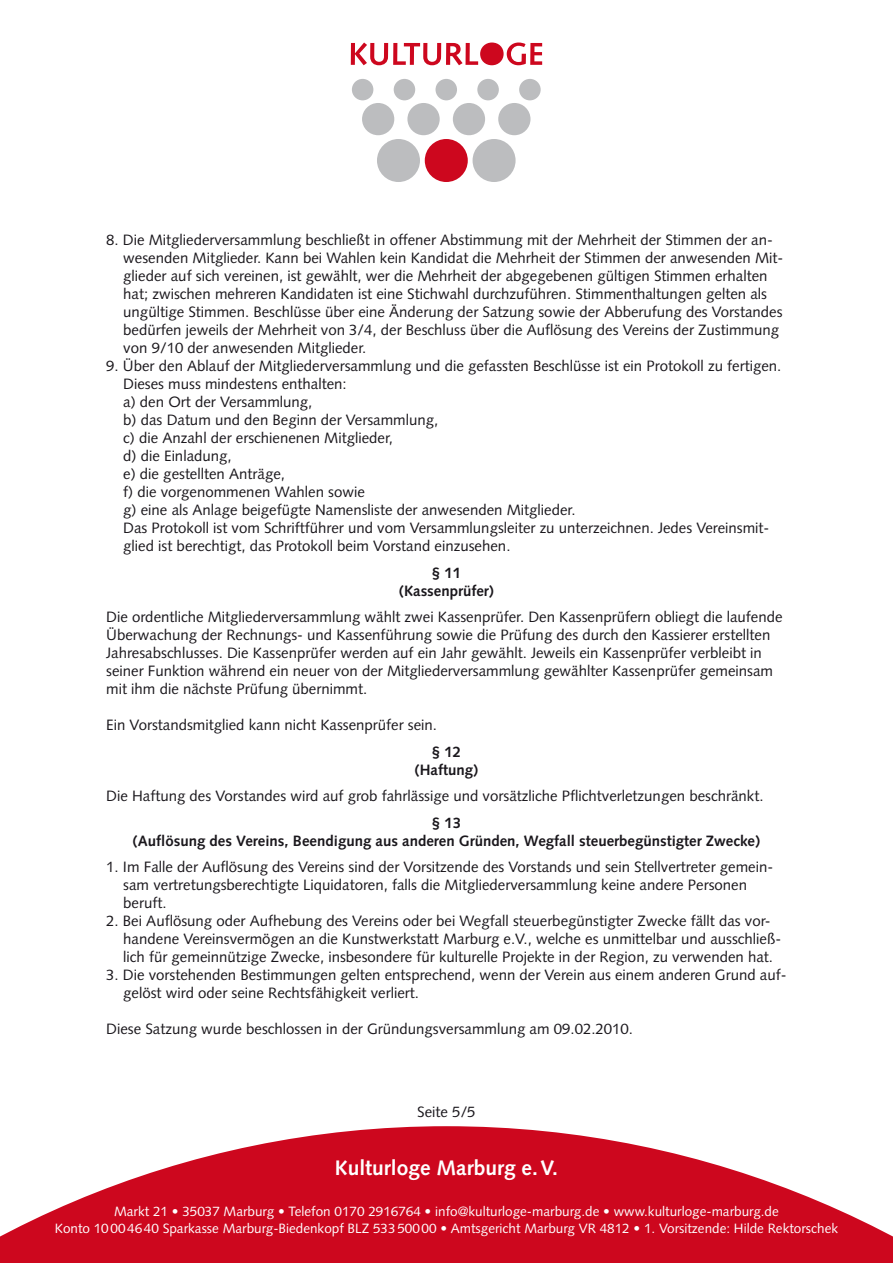
<style>
.page{position:relative;width:893px;height:1263px;background:#fff}
.page>*{position:absolute;margin:0;border:0;box-sizing:border-box;transform-origin:0 0}
.t1{font:700 21px "Syntax";color:#fff}
.t2{font:15px/18px "Syntax";color:#1a171c}
.t3{font:700 15px/18px "Syntax";color:#1a171c;text-align:center}
.t4{font:13.5px/17.5px "Syntax";color:#fff;text-align:center}
</style>
<div class="page">
<svg style="left:0;top:1126px;width:893px;height:137px;fill:#cd071e"></svg>
<svg style="left:351px;top:43px;width:127px;height:22px"></svg>
<div style="left:480px;top:43px;width:24px;height:22px;background:#cd071e;border-radius:50%"></div>
<svg style="left:507px;top:43px;width:35px;height:22px"></svg>
<div style="left:352px;top:79px;width:21px;height:21px;background:#bcbdbf;border-radius:50%"></div>
<div style="left:362px;top:103px;width:32px;height:32px;background:#bcbdbf;border-radius:50%"></div>
<div style="left:407px;top:103px;width:33px;height:32px;background:#bcbdbf;border-radius:50%"></div>
<div style="left:453px;top:103px;width:32px;height:32px;background:#bcbdbf;border-radius:50%"></div>
<div style="left:498px;top:103px;width:32px;height:32px;background:#bcbdbf;border-radius:50%"></div>
<div style="left:394px;top:79px;width:21px;height:21px;background:#bcbdbf;border-radius:50%"></div>
<div style="left:435px;top:79px;width:22px;height:21px;background:#bcbdbf;border-radius:50%"></div>
<div style="left:477px;top:79px;width:22px;height:21px;background:#bcbdbf;border-radius:50%"></div>
<div style="left:519px;top:79px;width:22px;height:21px;background:#bcbdbf;border-radius:50%"></div>
<div style="left:377px;top:139px;width:43px;height:43px;background:#bcbdbf;border-radius:50%"></div>
<div style="left:425px;top:139px;width:43px;height:43px;background:#cd071e;border-radius:50%"></div>
<div style="left:473px;top:139px;width:43px;height:43px;background:#bcbdbf;border-radius:50%"></div>
<p class="t2" style="left:123px;top:231px;width:662px;text-indent:-17px">8. Die Mitgliederversammlung beschließt in offener Abstimmung mit der Mehrheit der Stimmen der an&shy;wesenden Mitglieder. Kann bei Wahlen kein Kandidat die Mehrheit der Stimmen der anwesenden Mit&shy;glieder auf sich vereinen, ist gewählt, wer die Mehrheit der abgegebenen gültigen Stimmen erhalten hat; zwischen mehreren Kandidaten ist eine Stichwahl durchzuführen. Stimmenthaltungen gelten als ungültige Stimmen. Beschlüsse über eine Änderung der Satzung sowie der Abberufung des Vorstandes bedürfen jeweils der Mehrheit von 3/4, der Beschluss über die Auflösung des Vereins der Zustimmung von 9/10 der anwesenden Mitglieder.</p>
<p class="t2" style="left:123px;top:357px;width:659px;text-indent:-17px">9. Über den Ablauf der Mitgliederversammlung und die gefassten Beschlüsse ist ein Protokoll zu fertigen.<br>Dieses muss mindestens enthalten:<br>a) den Ort der Versammlung,<br>b) das Datum und den Beginn der Versammlung,<br>c) die Anzahl der erschienenen Mitglieder,<br>d) die Einladung,<br>e) die gestellten Anträge,<br>f) die vorgenommenen Wahlen sowie<br>g) eine als Anlage beigefügte Namensliste der anwesenden Mitglieder.<br>Das Protokoll ist vom Schriftführer und vom Versammlungsleiter zu unterzeichnen. Jedes Vereinsmit&shy;glied ist berechtigt, das Protokoll beim Vorstand einzusehen.</p>
<p class="t3" style="left:399px;top:564px;width:96px">§ 11 (Kassenprüfer)</p>
<p class="t2" style="left:106px;top:608px;width:678px">Die ordentliche Mitgliederversammlung wählt zwei Kassenprüfer. Den Kassenprüfern obliegt die laufende Überwachung der Rechnungs- und Kassenführung sowie die Prüfung des durch den Kassierer erstellten Jahresabschlusses. Die Kassenprüfer werden auf ein Jahr gewählt. Jeweils ein Kassenprüfer verbleibt in seiner Funktion während ein neuer von der Mitgliederversammlung gewählter Kassenprüfer gemeinsam mit ihm die nächste Prüfung übernimmt.</p>
<p class="t2" style="left:106px;top:716px;width:332px">Ein Vorstandsmitglied kann nicht Kassenprüfer sein.</p>
<p class="t3" style="left:415px;top:743px;width:65px">§ 12 (Haftung)</p>
<p class="t2" style="left:106px;top:787px;width:659px">Die Haftung des Vorstandes wird auf grob fahrlässige und vorsätzliche Pflichtverletzungen beschränkt.</p>
<p class="t3" style="left:133px;top:814px;width:629px">§ 13<br>(Auflösung des Vereins, Beendigung aus anderen Gründen, Wegfall steuerbegünstigter Zwecke)</p>
<p class="t2" style="left:123px;top:858px;width:651px;text-indent:-17px">1. Im Falle der Auflösung des Vereins sind der Vorsitzende des Vorstands und sein Stellvertreter gemein&shy;sam vertretungsberechtigte Liquidatoren, falls die Mitgliederversammlung keine andere Personen beruft.</p>
<p class="t2" style="left:123px;top:912px;width:659px;text-indent:-17px">2. Bei Auflösung oder Aufhebung des Vereins oder bei Wegfall steuerbegünstigter Zwecke fällt das vor&shy;handene Vereinsvermögen an die Kunstwerkstatt Marburg e.V., welche es unmittelbar und ausschließ&shy;lich für gemeinnützige Zwecke, insbesondere für kulturelle Projekte in der Region, zu verwenden hat.</p>
<p class="t2" style="left:123px;top:966px;width:665px;text-indent:-17px">3. Die vorstehenden Bestimmungen gelten entsprechend, wenn der Verein aus einem anderen Grund auf&shy;gelöst wird oder seine Rechtsfähigkeit verliert.</p>
<p class="t2" style="left:106px;top:1020px;width:528px">Diese Satzung wurde beschlossen in der Gründungsversammlung am 09.02.2010.</p>
<p class="t2" style="left:417px;top:1103px;width:60px">Seite 5/5</p>
<h1 class="t1" style="left:335px;top:1155px;width:225px">Kulturloge Marburg e.V.</h1>
<p class="t4" style="left:55px;top:1202px;width:785px">Markt 21 • 35037 Marburg • Telefon 0170 2916764 • info@kulturloge-marburg.de • www.kulturloge-marburg.de<br>Konto 10004640 Sparkasse Marburg-Biedenkopf BLZ 53350000 • Amtsgericht Marburg VR 4812 • 1. Vorsitzende: Hilde Rektorschek</p>
</div>
